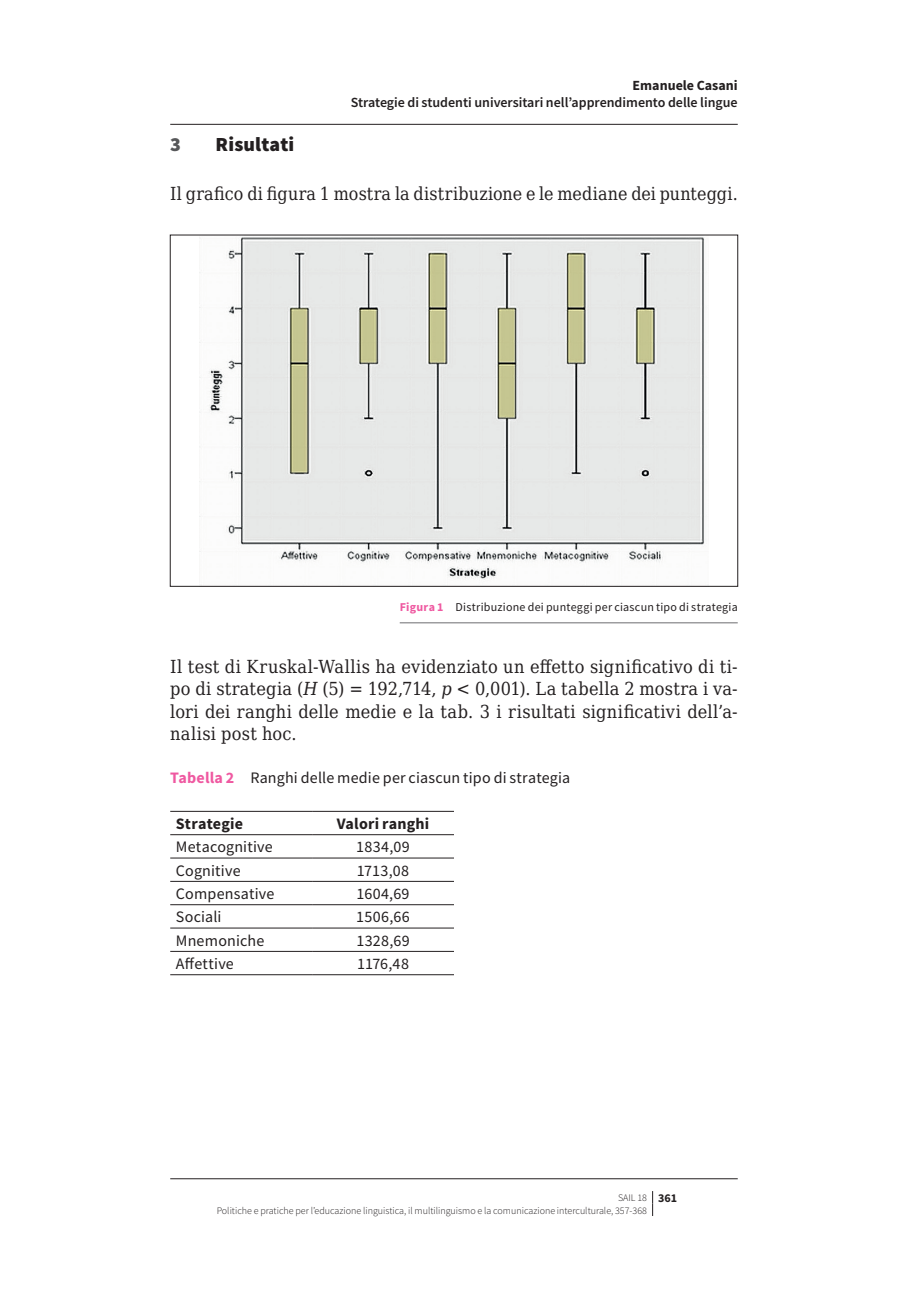
<style>
.page{position:relative;width:908px;height:1304px;background:#fff}
.page>*{position:absolute;margin:0;border:0;box-sizing:border-box;transform-origin:0 0}
.t1{font:900 20px "Source Sans Pro";letter-spacing:.01em;color:#231f20}
.t2{font:900 20px "Source Sans Pro";color:#57585a}
.t3{font:18px/22.4px "DejaVu Serif Condensed";letter-spacing:.015em;color:#231f20;text-align:justify}
.t4{font:16px "Source Sans Pro";letter-spacing:.015em;color:#231f20}
.t5{font:700 16px "Source Sans Pro";letter-spacing:.015em;color:#231f20}
.t6{font:600 14px "Source Sans Pro";color:#231f20}
.t7{font:700 14px "Source Sans Pro";color:#231f20}
.t8{font:12px "Source Sans Pro";letter-spacing:.02em;color:#231f20}
.t9{font:300 10px/12.4px "Source Sans Pro";color:#231f20}
.s1{font-weight:700;color:#ef59a1}
.s2{font-style:italic}
.s3{font-weight:700;font-size:12px}
</style>
<div class="page">
<svg style="left:652px;top:1191px;width:1px;height:25px"></svg>
<hr style="left:399px;top:622px;width:338px;height:1px;background:#6c6d70">
<img style="left:199px;top:237px;width:506px;height:343px">
<hr style="left:170px;top:858px;width:142px;height:1px;background:#231f20">
<hr style="left:312px;top:858px;width:142px;height:1px;background:#231f20">
<hr style="left:170px;top:881px;width:142px;height:1px;background:#231f20">
<hr style="left:312px;top:881px;width:142px;height:1px;background:#231f20">
<hr style="left:170px;top:904px;width:142px;height:1px;background:#231f20">
<hr style="left:312px;top:904px;width:142px;height:1px;background:#231f20">
<hr style="left:170px;top:928px;width:142px;height:1px;background:#231f20">
<hr style="left:312px;top:928px;width:142px;height:1px;background:#231f20">
<hr style="left:170px;top:951px;width:142px;height:1px;background:#231f20">
<hr style="left:312px;top:951px;width:142px;height:1px;background:#231f20">
<hr style="left:170px;top:974px;width:142px;height:1px;background:#231f20">
<hr style="left:312px;top:974px;width:142px;height:1px;background:#231f20">
<hr style="left:170px;top:811px;width:142px;height:1px;background:#231f20">
<hr style="left:312px;top:811px;width:142px;height:1px;background:#231f20">
<hr style="left:170px;top:834px;width:142px;height:1px;background:#231f20">
<hr style="left:312px;top:834px;width:142px;height:1px;background:#231f20">
<hr style="left:170px;top:124px;width:567px;height:1px;background:#231f20">
<hr style="left:170px;top:1178px;width:567px;height:1px;background:#231f20">
<p class="t7" style="left:632px;top:76px;width:107px">Emanuele Casani</p>
<p class="t6" style="left:351px;top:94px;width:388px">Strategie di studenti universitari nell’apprendimento delle lingue</p>
<p class="t2" style="left:170px;top:131px;width:12px">3</p>
<p class="t1" style="left:215px;top:131px;width:80px">Risultati</p>
<p class="t3" style="left:170px;top:182px;width:568px">Il grafico di figura 1 mostra la distribuzione e le mediane dei punteggi.</p>
<p class="t8" style="left:399px;top:600px;width:339px"><span class="s1">Figura 1</span> Distribuzione dei punteggi per ciascun tipo di strategia</p>
<p class="t3" style="left:170px;top:655px;width:568px">Il test di Kruskal-Wallis ha evidenziato un effetto significativo di ti&shy;po di strategia (<span class="s2">H</span> (5) = 192,714, <span class="s2">p</span> &lt; 0,001). La tabella 2 mostra i va&shy;lori dei ranghi delle medie e la tab. 3 i risultati significativi dell’a&shy;nalisi post hoc.</p>
<p class="t4" style="left:170px;top:767px;width:401px"><span class="s1">Tabella 2</span> Ranghi delle medie per ciascun tipo di strategia</p>
<p class="t5" style="left:176px;top:813px;width:69px">Strategie</p>
<p class="t5" style="left:336px;top:813px;width:94px">Valori ranghi</p>
<p class="t4" style="left:176px;top:837px;width:98px">Metacognitive</p>
<p class="t4" style="left:356px;top:837px;width:55px">1834,09</p>
<p class="t4" style="left:176px;top:860px;width:66px">Cognitive</p>
<p class="t4" style="left:357px;top:860px;width:54px">1713,08</p>
<p class="t4" style="left:176px;top:884px;width:100px">Compensative</p>
<p class="t4" style="left:356px;top:884px;width:54px">1604,69</p>
<p class="t4" style="left:176px;top:907px;width:47px">Sociali</p>
<p class="t4" style="left:356px;top:907px;width:55px">1506,66</p>
<p class="t4" style="left:176px;top:930px;width:90px">Mnemoniche</p>
<p class="t4" style="left:356px;top:930px;width:55px">1328,69</p>
<p class="t4" style="left:176px;top:954px;width:59px">Affettive</p>
<p class="t4" style="left:357px;top:954px;width:53px">1176,48</p>
<p class="t9" style="left:216px;top:1191px;width:462px;text-indent:401px">SAIL 18 <span class="s3">361<br></span>Politiche e pratiche per l’educazione linguistica, il multilinguismo e la comunicazione interculturale, 357-368</p>
</div>
